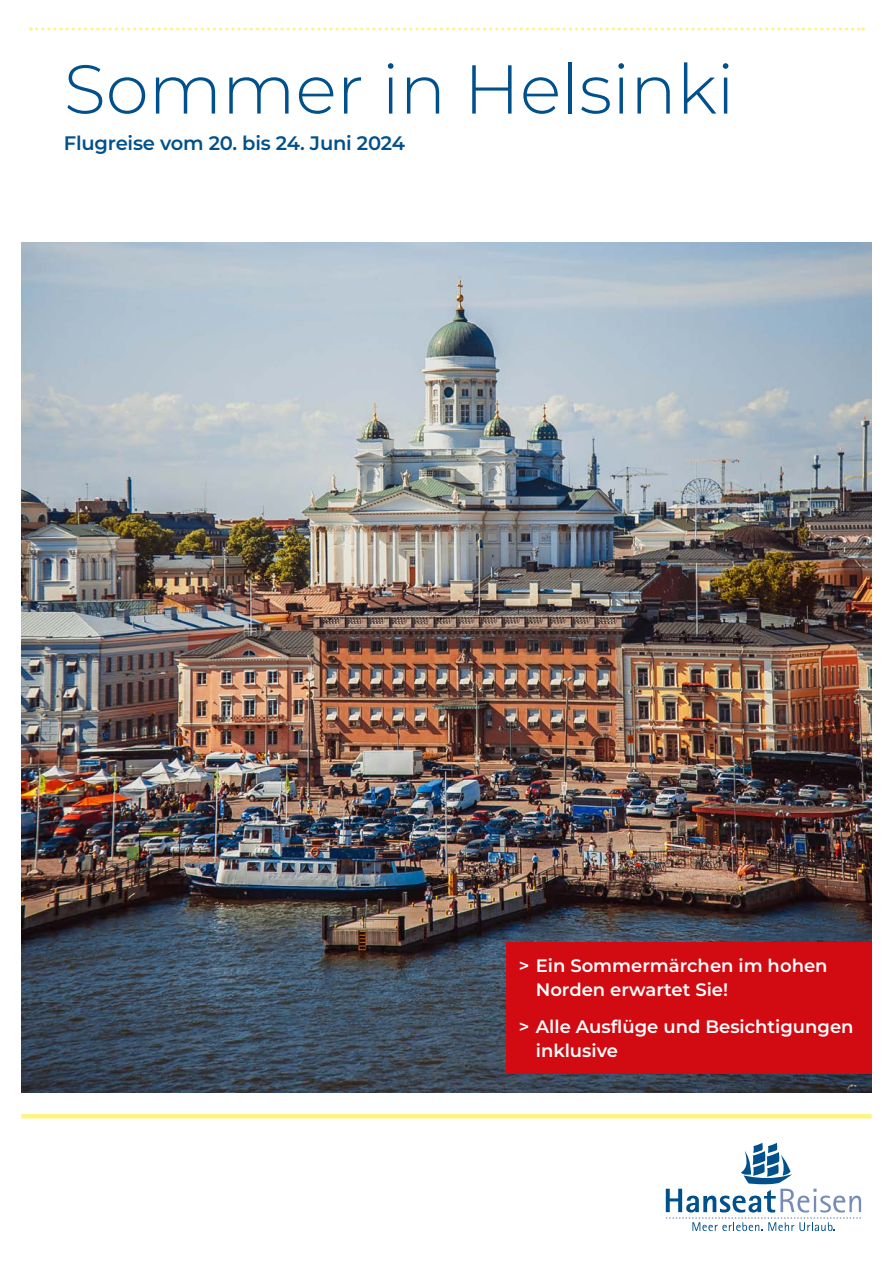
<style>
.page{position:relative;width:893px;height:1263px;background:#fff}
.page>*{position:absolute;margin:0;border:0;box-sizing:border-box;transform-origin:0 0}
.t1{font:300 69px "Montserrat";color:#00508c}
.t2{font:600 19.5px "Montserrat";letter-spacing:-.01em;color:#00508c}
.t3{font:600 18px/24px "Montserrat";color:#fff}
</style>
<div class="page">
<svg style="left:31px;top:28px;width:832px;height:3px"></svg>
<hr style="left:21px;top:1114px;width:851px;height:4px;background:#fff482">
<svg style="left:666px;top:1143px;width:195px;height:88px"></svg>
<img style="left:21px;top:242px;width:851px;height:851px">
<div style="left:506px;top:942px;width:366px;height:132px;background:#d20a11"></div>
<h1 class="t1" style="left:64px;top:42px;width:672px">Sommer in Helsinki</h1>
<p class="t2" style="left:64px;top:129px;width:343px">Flugreise vom 20. bis 24. Juni 2024</p>
<p class="t3" style="left:536px;top:953px;width:293px;text-indent:-17px">&gt; Ein Sommermärchen im hohen<br>Norden erwartet Sie!</p>
<p class="t3" style="left:536px;top:1014px;width:319px;text-indent:-17px">&gt; Alle Ausflüge und Besichtigungen inklusive</p>
</div>
